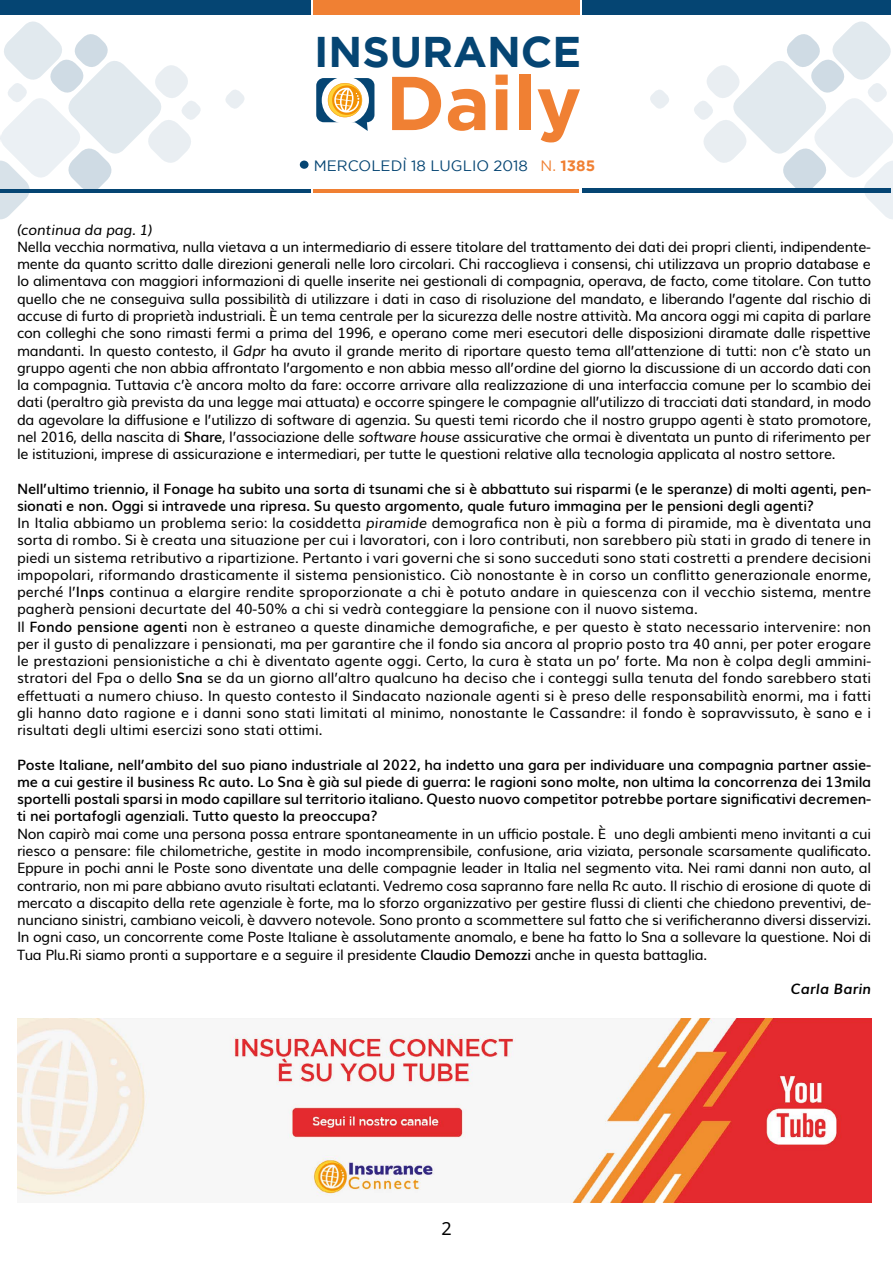
<style>
.page{position:relative;width:893px;height:1263px;background:#fff}
.page>*{position:absolute;margin:0;border:0;box-sizing:border-box;transform-origin:0 0}
.t1{font:700 76.05px "Gotham";color:#f08033}
.t2{font:700 42.9px "Gotham";color:#054573}
.t3{font:18px "Noto Sans";color:#000}
.t4{font:15px "Gotham";color:#054573}
.t5{font:14.25px/17.2px "Muli";color:#000;text-align:justify}
.t6{font:600 14.25px/17.2px "Muli";letter-spacing:-.01em;color:#000;text-align:justify}
.t7{font:italic 14.25px "Muli";letter-spacing:-.01em;color:#000}
.t8{font:italic 700 14.25px "Muli";letter-spacing:.02em;color:#000}
.s1{color:#f08033}
.s2{font-weight:700;color:#f08033}
.s3{font-style:italic}
.s4{font-weight:600}
</style>
<div class="page">
<div style="left:0;top:0;width:310px;height:15px;background:#054573"></div>
<div style="left:583px;top:0;width:308px;height:14px;background:#054573"></div>
<div style="left:313px;top:0;width:267px;height:15px;background:#f08033"></div>
<hr style="left:0;top:189px;width:310px;height:3px;background:#054573">
<hr style="left:583px;top:188px;width:308px;height:4px;background:#054573">
<hr style="left:314px;top:189px;width:265px;height:3px;background:#f08033">
<div style="left:316px;top:78px;width:58px;height:44px;background:#054573;border-radius:8px"></div>
<div style="left:322px;top:77px;width:47px;height:47px;background:#fff;border-radius:50%"></div>
<svg style="left:328px;top:83px;width:40px;height:48px"></svg>
<div style="left:300px;top:161px;width:9px;height:8px;background:#054573;border-radius:50%"></div>
<svg style="left:225px;top:90px;width:20px;height:19px"></svg>
<svg style="left:650px;top:90px;width:19px;height:19px"></svg>
<svg style="left:691px;top:21px;width:202px;height:198px"></svg>
<img style="left:17px;top:1018px;width:854px;height:184px">
<svg style="left:0;top:21px;width:203px;height:199px"></svg>
<h2 class="t2" style="left:314px;top:27px;width:269px">INSURANCE</h2>
<h1 class="t1" style="left:386px;top:59px;width:197px">Daily</h1>
<p class="t4" style="left:314px;top:157px;width:283px">MERCOLEDÌ 18 LUGLIO 2018 <span class="s1">N.</span> <span class="s2">1385</span></p>
<p class="t7" style="left:17px;top:218px;width:137px">(continua da pag. 1)</p>
<p class="t5" style="left:17px;top:237px;width:856px">Nella vecchia normativa, nulla vietava a un intermediario di essere titolare del trattamento dei dati dei propri clienti, indipendente&shy;mente da quanto scritto dalle direzioni generali nelle loro circolari. Chi raccoglieva i consensi, chi utilizzava un proprio database e lo alimentava con maggiori informazioni di quelle inserite nei gestionali di compagnia, operava, de facto, come titolare. Con tutto quello che ne conseguiva sulla possibilità di utilizzare i dati in caso di risoluzione del mandato, e liberando l’agente dal rischio di accuse di furto di proprietà industriali. È un tema centrale per la sicurezza delle nostre attività. Ma ancora oggi mi capita di parlare con colleghi che sono rimasti fermi a prima del 1996, e operano come meri esecutori delle disposizioni diramate dalle rispettive mandanti. In questo contesto, il <span class="s3">Gdpr</span> ha avuto il grande merito di riportare questo tema all’attenzione di tutti: non c’è stato un gruppo agenti che non abbia affrontato l’argomento e non abbia messo all’ordine del giorno la discussione di un accordo dati con la compagnia. Tuttavia c’è ancora molto da fare: occorre arrivare alla realizzazione di una interfaccia comune per lo scambio dei dati (peraltro già prevista da una legge mai attuata) e occorre spingere le compagnie all’utilizzo di tracciati dati standard, in modo da agevolare la diffusione e l’utilizzo di software di agenzia. Su questi temi ricordo che il nostro gruppo agenti è stato promotore, nel 2016, della nascita di <span class="s4">Share</span>, l’associazione delle <span class="s3">software house</span> assicurative che ormai è diventata un punto di riferimento per le istituzioni, imprese di assicurazione e intermediari, per tutte le questioni relative alla tecnologia applicata al nostro settore.</p>
<p class="t5" style="left:17px;top:479px;width:856px;text-align:left"><span class="s4">Nell’ultimo triennio, il Fonage ha subito una sorta di tsunami che si è abbattuto sui risparmi (e le speranze) di molti agenti, pen&shy;sionati e non. Oggi si intravede una ripresa. Su questo argomento, quale futuro immagina per le pensioni degli agenti?<br></span>In Italia abbiamo un problema serio: la cosiddetta <span class="s3">piramide</span> demografica non è più a forma di piramide, ma è diventata una sorta di rombo. Si è creata una situazione per cui i lavoratori, con i loro contributi, non sarebbero più stati in grado di tenere in piedi un sistema retributivo a ripartizione. Pertanto i vari governi che si sono succeduti sono stati costretti a prendere decisioni impopolari, riformando drasticamente il sistema pensionistico. Ciò nonostante è in corso un conflitto generazionale enorme, perché l’<span class="s4">Inps</span> continua a elargire rendite sproporzionate a chi è potuto andare in quiescenza con il vecchio sistema, mentre pagherà pensioni decurtate del 40-50% a chi si vedrà conteggiare la pensione con il nuovo sistema.<br>Il <span class="s4">Fondo pensione agenti</span> non è estraneo a queste dinamiche demografiche, e per questo è stato necessario intervenire: non per il gusto di penalizzare i pensionati, ma per garantire che il fondo sia ancora al proprio posto tra 40 anni, per poter erogare le prestazioni pensionistiche a chi è diventato agente oggi. Certo, la cura è stata un po’ forte. Ma non è colpa degli ammini&shy;stratori del Fpa o dello <span class="s4">Sna</span> se da un giorno all’altro qualcuno ha deciso che i conteggi sulla tenuta del fondo sarebbero stati effettuati a numero chiuso. In questo contesto il Sindacato nazionale agenti si è preso delle responsabilità enormi, ma i fatti gli hanno dato ragione e i danni sono stati limitati al minimo, nonostante le Cassandre: il fondo è sopravvissuto, è sano e i risultati degli ultimi esercizi sono stati ottimi.</p>
<p class="t6" style="left:17px;top:755px;width:856px">Poste Italiane, nell’ambito del suo piano industriale al 2022, ha indetto una gara per individuare una compagnia partner assie&shy;me a cui gestire il business Rc auto. Lo Sna è già sul piede di guerra: le ragioni sono molte, non ultima la concorrenza dei 13mila sportelli postali sparsi in modo capillare sul territorio italiano. Questo nuovo competitor potrebbe portare significativi decremen&shy;ti nei portafogli agenziali. Tutto questo la preoccupa?</p>
<p class="t5" style="left:17px;top:824px;width:856px">Non capirò mai come una persona possa entrare spontaneamente in un ufficio postale. È uno degli ambienti meno invitanti a cui riesco a pensare: file chilometriche, gestite in modo incomprensibile, confusione, aria viziata, personale scarsamente qualificato.<br>Eppure in pochi anni le Poste sono diventate una delle compagnie leader in Italia nel segmento vita. Nei rami danni non auto, al contrario, non mi pare abbiano avuto risultati eclatanti. Vedremo cosa sapranno fare nella Rc auto. Il rischio di erosione di quote di mercato a discapito della rete agenziale è forte, ma lo sforzo organizzativo per gestire flussi di clienti che chiedono preventivi, de&shy;nunciano sinistri, cambiano veicoli, è davvero notevole. Sono pronto a scommettere sul fatto che si verificheranno diversi disservizi.<br>In ogni caso, un concorrente come Poste Italiane è assolutamente anomalo, e bene ha fatto lo Sna a sollevare la questione. Noi di Tua Plu.Ri siamo pronti a supportare e a seguire il presidente <span class="s4">Claudio Demozzi</span> anche in questa battaglia.</p>
<p class="t8" style="left:791px;top:977px;width:82px">Carla Barin</p>
<p class="t3" style="left:441px;top:1216px;width:12px">2</p>
</div>
